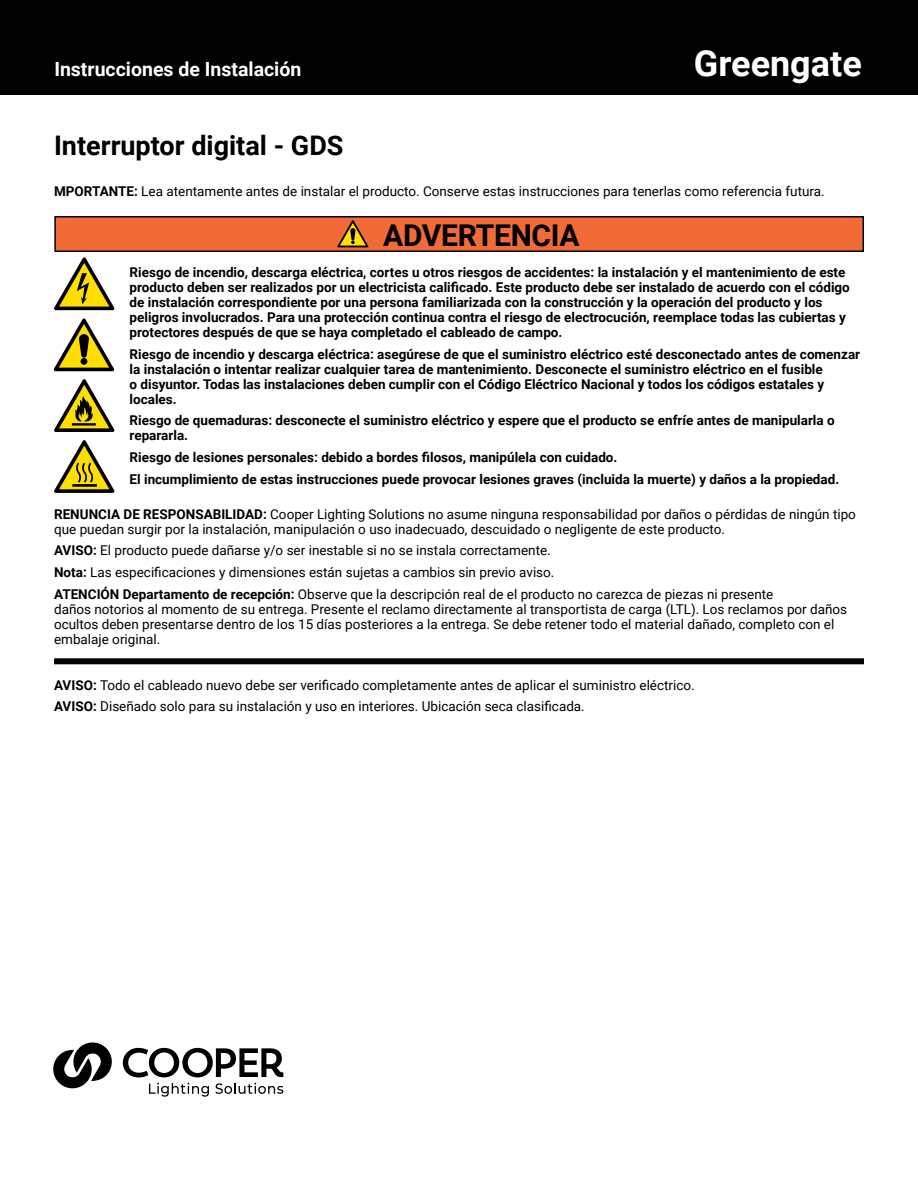
<style>
.page{position:relative;width:918px;height:1188px;background:#fff}
.page>*{position:absolute;margin:0;border:0;box-sizing:border-box;transform-origin:0 0}
.t1{font:700 36px "Roboto";color:#fff}
.t2{font:700 30px "Roboto";letter-spacing:-.01em;color:#000}
.t3{font:700 27px "Roboto";color:#000}
.t4{font:700 19.5px "Roboto";color:#fff}
.t5{font:700 13.5px/15px "Roboto";color:#000}
.t6{font:13.5px/15px "Roboto";color:#000}
.s1{font-weight:700}
</style>
<div class="page">
<div style="left:0;top:0;width:918px;height:94px;background:#000"></div>
<svg style="left:53px;top:1042px;width:59px;height:47px"></svg>
<svg style="left:149px;top:1083px;width:60px;height:14px"></svg>
<svg style="left:215px;top:1083px;width:68px;height:11px"></svg>
<svg style="left:123px;top:1048px;width:160px;height:29px"></svg>
<svg style="left:54px;top:440px;width:60px;height:53px"></svg>
<svg style="left:54px;top:379px;width:60px;height:53px"></svg>
<div style="left:54px;top:658px;width:810px;height:6px;background:#000"></div>
<svg style="left:54px;top:257px;width:60px;height:53px"></svg>
<svg style="left:54px;top:318px;width:60px;height:53px"></svg>
<div style="left:55px;top:217px;width:808px;height:34px;background:#f26a36"></div>
<div style="left:54px;top:216px;width:810px;height:36px;border:2px solid #000"></div>
<svg style="left:337px;top:220px;width:31px;height:27px"></svg>
<h3 class="t4" style="left:54px;top:56px;width:249px">Instrucciones de Instalación</h3>
<h1 class="t1" style="left:694px;top:38px;width:169px">Greengate</h1>
<h3 class="t3" style="left:54px;top:126px;width:291px">Interruptor digital - GDS</h3>
<p class="t6" style="left:54px;top:183px;width:772px"><span class="s1">MPORTANTE:</span> Lea atentamente antes de instalar el producto. Conserve estas instrucciones para tenerlas como referencia futura.</p>
<h2 class="t2" style="left:383px;top:214px;width:198px">ADVERTENCIA</h2>
<p class="t5" style="left:130px;top:264px;width:722px">Riesgo de incendio, descarga eléctrica, cortes u otros riesgos de accidentes: la instalación y el mantenimiento de este producto deben ser realizados por un electricista calificado. Este producto debe ser instalado de acuerdo con el código de instalación correspondiente por una persona familiarizada con la construcción y la operación del producto y los peligros involucrados. Para una protección continua contra el riesgo de electrocución, reemplace todas las cubiertas y protectores después de que se haya completado el cableado de campo.</p>
<p class="t5" style="left:130px;top:346px;width:732px">Riesgo de incendio y descarga eléctrica: asegúrese de que el suministro eléctrico esté desconectado antes de comenzar la instalación o intentar realizar cualquier tarea de mantenimiento. Desconecte el suministro eléctrico en el fusible<br>o disyuntor. Todas las instalaciones deben cumplir con el Código Eléctrico Nacional y todos los códigos estatales y locales.</p>
<p class="t5" style="left:130px;top:413px;width:707px">Riesgo de quemaduras: desconecte el suministro eléctrico y espere que el producto se enfríe antes de manipularla o repararla.</p>
<p class="t5" style="left:130px;top:446px;width:711px;line-height:21.8px">Riesgo de lesiones personales: debido a bordes filosos, manipúlela con cuidado.<br>El incumplimiento de estas instrucciones puede provocar lesiones graves (incluida la muerte) y daños a la propiedad.</p>
<p class="t6" style="left:54px;top:506px;width:803px"><span class="s1">RENUNCIA DE RESPONSABILIDAD:</span> Cooper Lighting Solutions no asume ninguna responsabilidad por daños o pérdidas de ningún tipo que puedan surgir por la instalación, manipulación o uso inadecuado, descuidado o negligente de este producto.</p>
<p class="t6" style="left:54px;top:539px;width:721px;line-height:21.8px"><span class="s1">AVISO:</span> El producto puede dañarse y/o ser inestable si no se instala correctamente.<br><span class="s1">Nota:</span> Las especificaciones y dimensiones están sujetas a cambios sin previo aviso.<br><span class="s1">ATENCIÓN Departamento de recepción:</span> Observe que la descripción real de el producto no carezca de piezas ni presente</p>
<p class="t6" style="left:54px;top:601px;width:795px">daños notorios al momento de su entrega. Presente el reclamo directamente al transportista de carga (LTL). Los reclamos por daños ocultos deben presentarse dentro de los 15 días posteriores a la entrega. Se debe retener todo el material dañado, completo con el embalaje original.</p>
<p class="t6" style="left:54px;top:673px;width:642px;line-height:21.8px"><span class="s1">AVISO:</span> Todo el cableado nuevo debe ser verificado completamente antes de aplicar el suministro eléctrico.<br><span class="s1">AVISO:</span> Diseñado solo para su instalación y uso en interiores. Ubicación seca clasificada.</p>
</div>
